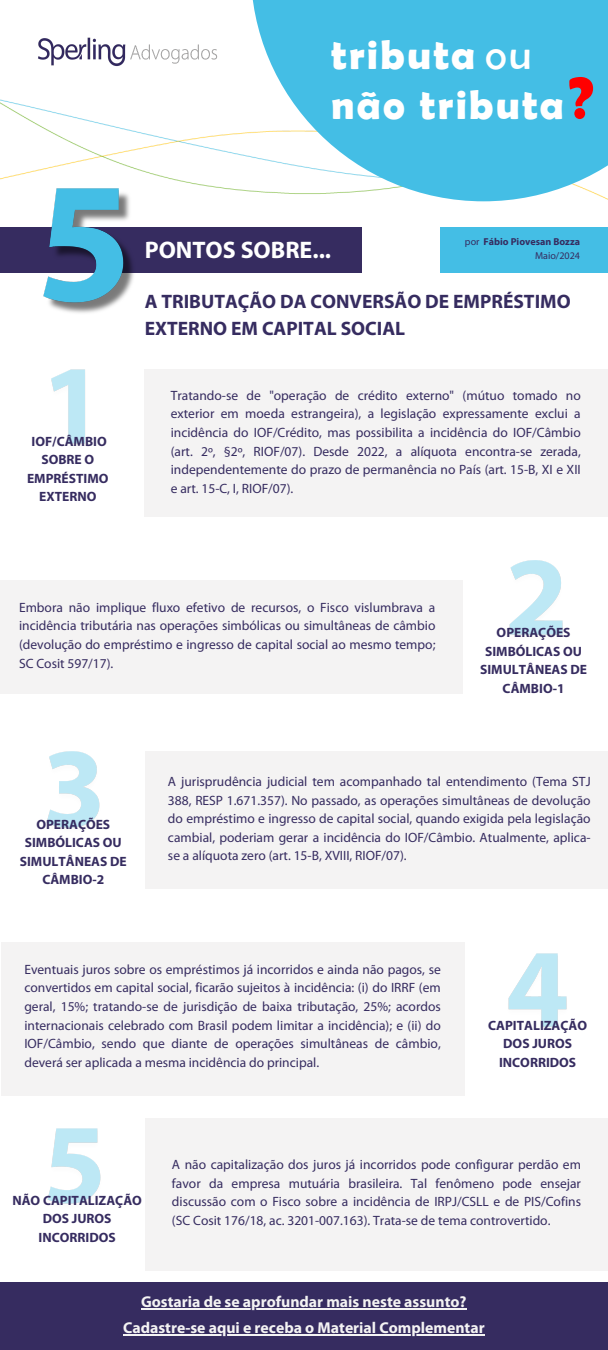
<style>
.page{position:relative;width:608px;height:1350px;background:#fff}
.page>*{position:absolute;margin:0;border:0;box-sizing:border-box;transform-origin:0 0}
.t1{font:700 60px "Berlin Sans FB Demi";color:#f00}
.t2{font:700 41.25px "Berlin Sans FB Demi";letter-spacing:.055em;color:#fff}
.t3{font:700 24px "Myriad Pro";color:#fff}
.t4{font:700 19.5px/27px "Myriad Pro";color:#362c60}
.t5{font:700 15.75px/25.9px "Myriad Pro";color:#f4f3f3;text-align:center}
.t6{font:13.5px/18.6px "Myriad Pro";color:#362c60;text-align:justify}
.t7{font:700 13.5px/18.6px "Myriad Pro";color:#362c60;text-align:center}
.t8{font:700 10.05px "Myriad Pro";color:#362c60}
.t9{font:10.05px "Myriad Pro";color:#362c60}
.s1{font-family:"Berlin Sans FB";font-weight:400}
.s2{font-weight:400}
</style>
<div class="page">
<img style="left:0;top:99px;width:494px;height:103px">
<div style="left:0;top:227px;width:361px;height:46px;background:#362c60"></div>
<div style="left:440px;top:227px;width:167px;height:46px;background:#44bee5"></div>
<img style="left:36px;top:171px;width:104px;height:142px">
<div style="left:144px;top:369px;width:463px;height:148px;background:#f4f3f3"></div>
<img style="left:51px;top:369px;width:34px;height:75px">
<div style="left:0;top:580px;width:463px;height:113px;background:#f4f3f3"></div>
<img style="left:509px;top:560px;width:54px;height:75px">
<div style="left:146px;top:752px;width:462px;height:137px;background:#f4f3f3"></div>
<img style="left:46px;top:751px;width:54px;height:77px">
<div style="left:1px;top:942px;width:463px;height:153px;background:#f4f3f3"></div>
<img style="left:508px;top:953px;width:59px;height:74px">
<div style="left:146px;top:1119px;width:462px;height:152px;background:#f4f3f3"></div>
<img style="left:47px;top:1128px;width:54px;height:76px">
<svg style="left:251px;top:0;width:357px;height:201px;fill:#44bee5"></svg>
<img style="left:38px;top:38px;width:180px;height:29px">
<div style="left:0;top:1283px;width:607px;height:67px;background:#362c60"></div>
<hr style="left:141px;top:1308px;width:325px;height:2px;background:#f4f3f3">
<hr style="left:123px;top:1334px;width:361px;height:1px;background:#f4f3f3">
<p class="t2" style="left:331px;top:31px;width:202px">tributa <span class="s1">ou</span></p>
<h6 class="t2" style="left:331px;top:81px;width:234px">não tributa</h6>
<h6 class="t1" style="left:568px;top:63px;width:27px">?</h6>
<h1 class="t7" style="left:27px;top:433px;width:83px">IOF/CÂMBIO<br>SOBRE O<br>EMPRÉSTIMO<br>EXTERNO</h1>
<p class="t8" style="left:465px;top:238px;width:116px"><span class="s2">por</span> Fábio Piovesan Bozza</p>
<p class="t9" style="left:535px;top:252px;width:46px">Maio/2024</p>
<h2 class="t3" style="left:145px;top:240px;width:188px">PONTOS SOBRE...</h2>
<p class="t4" style="left:145px;top:290px;width:427px">A TRIBUTAÇÃO DA CONVERSÃO DE EMPRÉSTIMO<br>EXTERNO EM CAPITAL SOCIAL</p>
<p class="t6" style="left:171px;top:387px;width:411px">Tratando-se de "operação de crédito externo" (mútuo tomado no exterior em moeda estrangeira), a legislação expressamente exclui a incidência do IOF/Crédito, mas possibilita a incidência do IOF/Câmbio (art. 2º, §2º, RIOF/07). Desde 2022, a alíquota encontra-se zerada, independentemente do prazo de permanência no País (art. 15-B, XI e XII e art. 15-C, I, RIOF/07).</p>
<p class="t6" style="left:19px;top:599px;width:418px">Embora não implique fluxo efetivo de recursos, o Fisco vislumbrava a incidência tributária nas operações simbólicas ou simultâneas de câmbio (devolução do empréstimo e ingresso de capital social ao mesmo tempo; SC Cosit 597/17).</p>
<p class="t7" style="left:480px;top:625px;width:108px">OPERAÇÕES<br>SIMBÓLICAS OU<br>SIMULTÂNEAS DE<br>CÂMBIO-1</p>
<p class="t7" style="left:20px;top:816px;width:108px">OPERAÇÕES<br>SIMBÓLICAS OU<br>SIMULTÂNEAS DE<br>CÂMBIO-2</p>
<p class="t6" style="left:168px;top:774px;width:424px">A jurisprudência judicial tem acompanhado tal entendimento (Tema STJ 388, RESP 1.671.357). No passado, as operações simultâneas de devolução do empréstimo e ingresso de capital social, quando exigida pela legislação cambial, poderiam gerar a incidência do IOF/Câmbio. Atualmente, aplica&shy;se a alíquota zero (art. 15-B, XVIII, RIOF/07).</p>
<h3 class="t6" style="left:24px;top:961px;width:418px">Eventuais juros sobre os empréstimos já incorridos e ainda não pagos, se convertidos em capital social, ficarão sujeitos à incidência: (i) do IRRF (em geral, 15%; tratando-se de jurisdição de baixa tributação, 25%; acordos internacionais celebrado com Brasil podem limitar a incidência); e (ii) do IOF/Câmbio, sendo que diante de operações simultâneas de câmbio, deverá ser aplicada a mesma incidência do principal.</h3>
<h4 class="t7" style="left:488px;top:1017px;width:100px">CAPITALIZAÇÃO<br>DOS JUROS<br>INCORRIDOS</h4>
<p class="t7" style="left:12px;top:1192px;width:131px">NÃO CAPITALIZAÇÃO<br>DOS JUROS<br>INCORRIDOS</p>
<h6 class="t6" style="left:172px;top:1156px;width:410px">A não capitalização dos juros já incorridos pode configurar perdão em favor da empresa mutuária brasileira. Tal fenômeno pode ensejar discussão com o Fisco sobre a incidência de IRPJ/CSLL e de PIS/Cofins (SC Cosit 176/18, ac. 3201-007.163). Trata-se de tema controvertido.</h6>
<h5 class="t5" style="left:123px;top:1290px;width:363px">Gostaria de se aprofundar mais neste assunto?<br>Cadastre-se aqui e receba o Material Complementar</h5>
</div>
